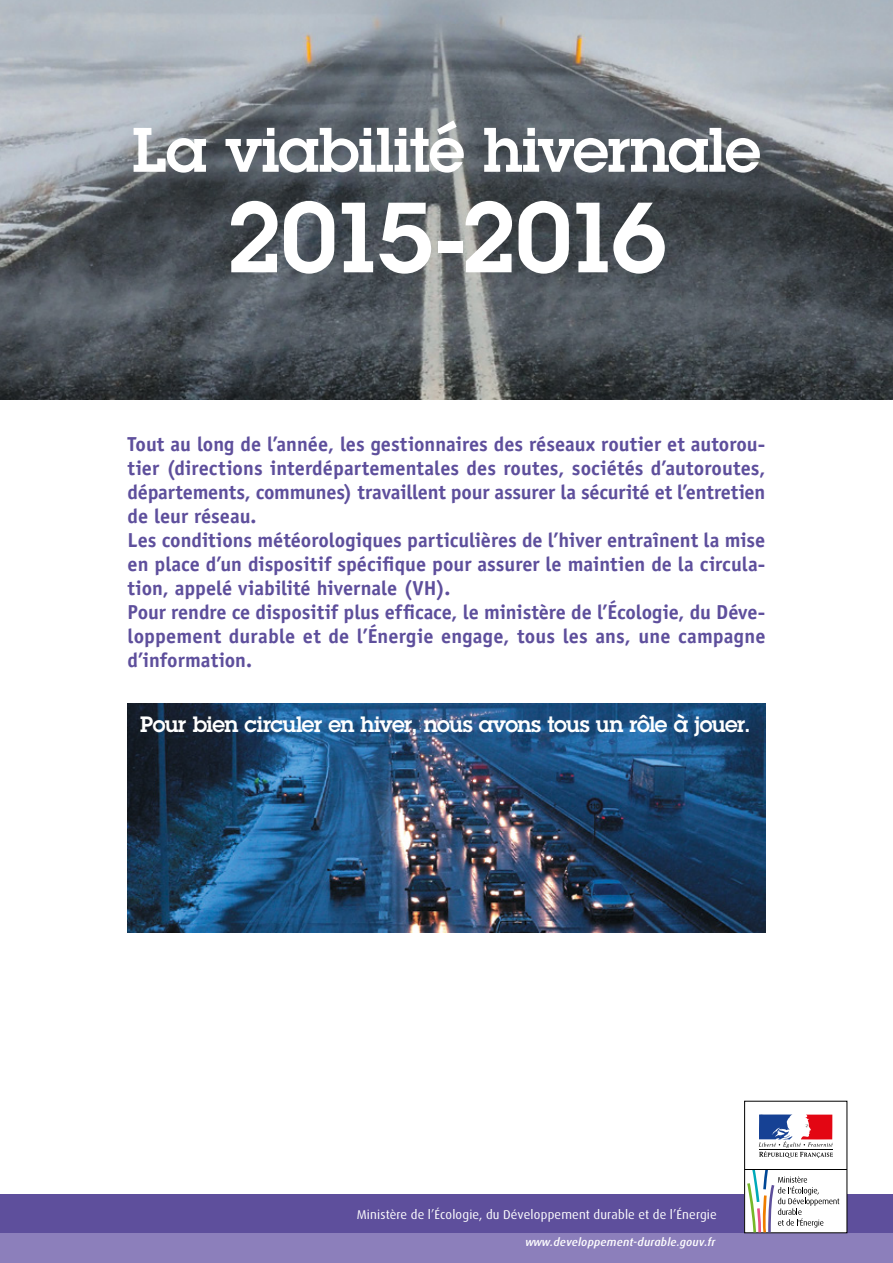
<style>
.page{position:relative;width:893px;height:1263px;background:#fff}
.page>*{position:absolute;margin:0;border:0;box-sizing:border-box;transform-origin:0 0}
.t1{font:600 97.5px "Lubalin Graph Std";letter-spacing:-.09em;color:#fff}
.t2{font:600 61.5px "Lubalin Graph Std";letter-spacing:-.015em;color:#fff}
.t3{font:600 21.75px "Lubalin Graph Std";letter-spacing:-.025em;color:#fff}
.t4{font:700 20.25px/24px "Officina Sans Std";color:#5e4f9c}
.t5{font:12.75px "Dax OT";letter-spacing:.015em;color:#fff}
.t6{font:italic 500 11.25px "Dax OT";letter-spacing:.02em;color:#fff}
</style>
<div class="page">
<img style="left:0;top:0;width:893px;height:400px">
<img style="left:128px;top:704px;width:637px;height:229px">
<div style="left:0;top:1195px;width:893px;height:68px;background:#5e4f9c"></div>
<div style="left:0;top:1233px;width:893px;height:30px;background:#8c7fbb"></div>
<div style="left:745px;top:1101px;width:102px;height:132px;background:#fff"></div>
<div style="left:744px;top:1101px;width:103px;height:132px;border:1px solid #000"></div>
<svg style="left:759px;top:1115px;width:74px;height:43px"></svg>
<hr style="left:745px;top:1169px;width:102px;height:1px;background:#000">
<svg style="left:747px;top:1170px;width:92px;height:62px"></svg>
<h2 class="t2" style="left:132px;top:109px;width:630px">La viabilité hivernale</h2>
<h1 class="t1" style="left:226px;top:173px;width:442px">2015-2016</h1>
<p class="t4" style="left:128px;top:432px;width:639px">Tout au long de l’année, les gestionnaires des réseaux routier et autorou&shy;tier (directions interdépartementales des routes, sociétés d’autoroutes, départements, communes) travaillent pour assurer la sécurité et l’entretien de leur réseau.<br>Les conditions météorologiques particulières de l’hiver entraînent la mise en place d’un dispositif spécifique pour assurer le maintien de la circula&shy;tion, appelé viabilité hivernale (VH).<br>Pour rendre ce dispositif plus efficace, le ministère de l’Écologie, du Déve&shy;loppement durable et de l’Énergie engage, tous les ans, une campagne d’information.</p>
<p class="t3" style="left:140px;top:710px;width:612px">Pour bien circuler en hiver, nous avons tous un rôle à jouer.</p>
<p class="t5" style="left:357px;top:1207px;width:361px">Ministère de l’Écologie, du Développement durable et de l’Énergie</p>
<p class="t6" style="left:525px;top:1235px;width:192px">www.developpement-durable.gouv.fr</p>
</div>
